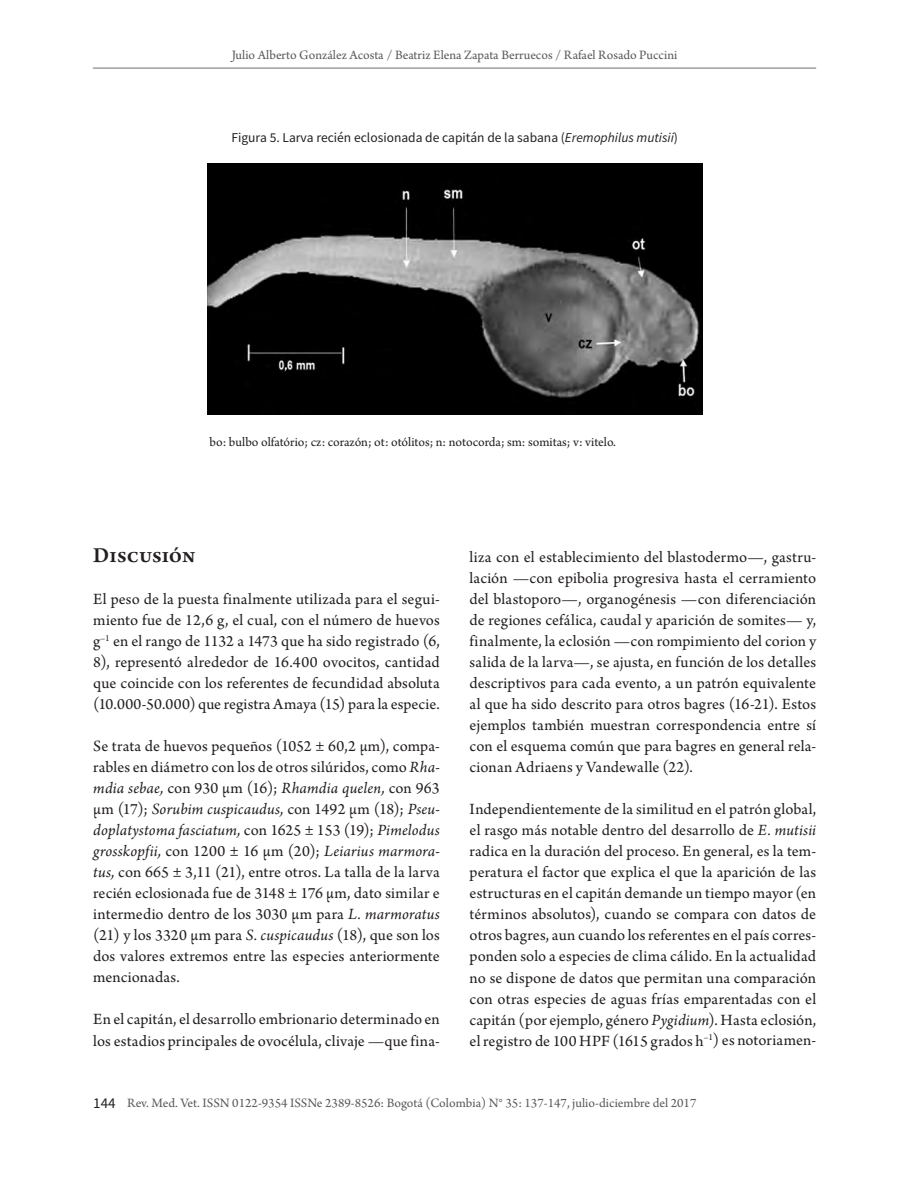
<style>
.page{position:relative;width:920px;height:1189px;background:#fff}
.page>*{position:absolute;margin:0;border:0;box-sizing:border-box;transform-origin:0 0}
.t1{font:600 22.5px "Arno Pro";letter-spacing:.005em;color:#231f20}
.t2{font:16.5px/21px "Arno Pro";letter-spacing:.015em;color:#231f20;text-align:justify}
.t3{font:15px "Source Sans Pro";color:#231f20}
.t4{font:13.5px "Arno Pro";color:#58595b}
.t5{font:13.5px "Arno Pro";letter-spacing:.005em;color:#231f20}
.t6{font:13.5px "Source Sans Pro";color:#231f20}
.s1{font-style:italic}
</style>
<div class="page">
<hr style="left:93px;top:68px;width:723px;height:1px;background:#6d6f71">
<img style="left:207px;top:163px;width:495px;height:252px">
<p class="t4" style="left:232px;top:47px;width:447px">Julio Alberto González Acosta / Beatriz Elena Zapata Berruecos / Rafael Rosado Puccini</p>
<p class="t6" style="left:231px;top:129px;width:448px">Figura 5. Larva recién eclosionada de capitán de la sabana (<span class="s1">Eremophilus mutisii</span>)</p>
<p class="t5" style="left:209px;top:435px;width:408px">bo: bulbo olfatório; cz: corazón; ot: otólitos; n: notocorda; sm: somitas; v: vitelo.</p>
<h1 class="t1" style="left:93px;top:542px;width:103px">Discusión</h1>
<p class="t2" style="left:93px;top:590px;width:348px">El peso de la puesta finalmente utilizada para el segui&shy;miento fue de 12,6 g, el cual, con el número de huevos g<sup>–1</sup> en el rango de 1132 a 1473 que ha sido registrado (6, 8), representó alrededor de 16.400 ovocitos, cantidad que coincide con los referentes de fecundidad absoluta (10.000-50.000) que registra Amaya (15) para la especie.</p>
<p class="t2" style="left:93px;top:737px;width:348px">Se trata de huevos pequeños (1052 ± 60,2 μm), compa&shy;rables en diámetro con los de otros silúridos, como <span class="s1">Rha&shy;mdia sebae,</span> con 930 μm (16); <span class="s1">Rhamdia quelen,</span> con 963 μm (17); <span class="s1">Sorubim cuspicaudus,</span> con 1492 μm (18); <span class="s1">Pseu&shy;doplatystoma fasciatum,</span> con 1625 ± 153 (19); <span class="s1">Pimelodus grosskopfii,</span> con 1200 ± 16 μm (20); <span class="s1">Leiarius marmora&shy;tus,</span> con 665 ± 3,11 (21), entre otros. La talla de la larva recién eclosionada fue de 3148 ± 176 μm, dato similar e intermedio dentro de los 3030 μm para <span class="s1">L. marmoratus </span>(21) y los 3320 μm para <span class="s1">S. cuspicaudus</span> (18), que son los dos valores extremos entre las especies anteriormente mencionadas.</p>
<p class="t2" style="left:93px;top:1010px;width:348px">En el capitán, el desarrollo embrionario determinado en los estadios principales de ovocélula, clivaje —que fina-</p>
<p class="t2" style="left:469px;top:548px;width:348px">liza con el establecimiento del blastodermo—, gastru&shy;lación —con epibolia progresiva hasta el cerramiento del blastoporo—, organogénesis —con diferenciación de regiones cefálica, caudal y aparición de somites— y, finalmente, la eclosión —con rompimiento del corion y salida de la larva—, se ajusta, en función de los detalles descriptivos para cada evento, a un patrón equivalente al que ha sido descrito para otros bagres (16-21). Estos ejemplos también muestran correspondencia entre sí con el esquema común que para bagres en general rela&shy;cionan Adriaens y Vandewalle (22).</p>
<p class="t2" style="left:469px;top:800px;width:348px">Independientemente de la similitud en el patrón global, el rasgo más notable dentro del desarrollo de <span class="s1">E. mutisii </span>radica en la duración del proceso. En general, es la tem&shy;peratura el factor que explica el que la aparición de las estructuras en el capitán demande un tiempo mayor (en términos absolutos), cuando se compara con datos de otros bagres, aun cuando los referentes en el país corres&shy;ponden solo a especies de clima cálido. En la actualidad no se dispone de datos que permitan una comparación con otras especies de aguas frías emparentadas con el capitán (por ejemplo, género <span class="s1">Pygidium</span>). Hasta eclosión, el registro de 100 HPF (1615 grados h<sup>–1</sup>) es notoriamen-</p>
<p class="t3" style="left:93px;top:1093px;width:24px">144</p>
<p class="t4" style="left:127px;top:1094px;width:570px">Rev. Med. Vet. ISSN 0122-9354 ISSNe 2389-8526: Bogotá (Colombia) N° 35: 137-147, julio-diciembre del 2017</p>
</div>
